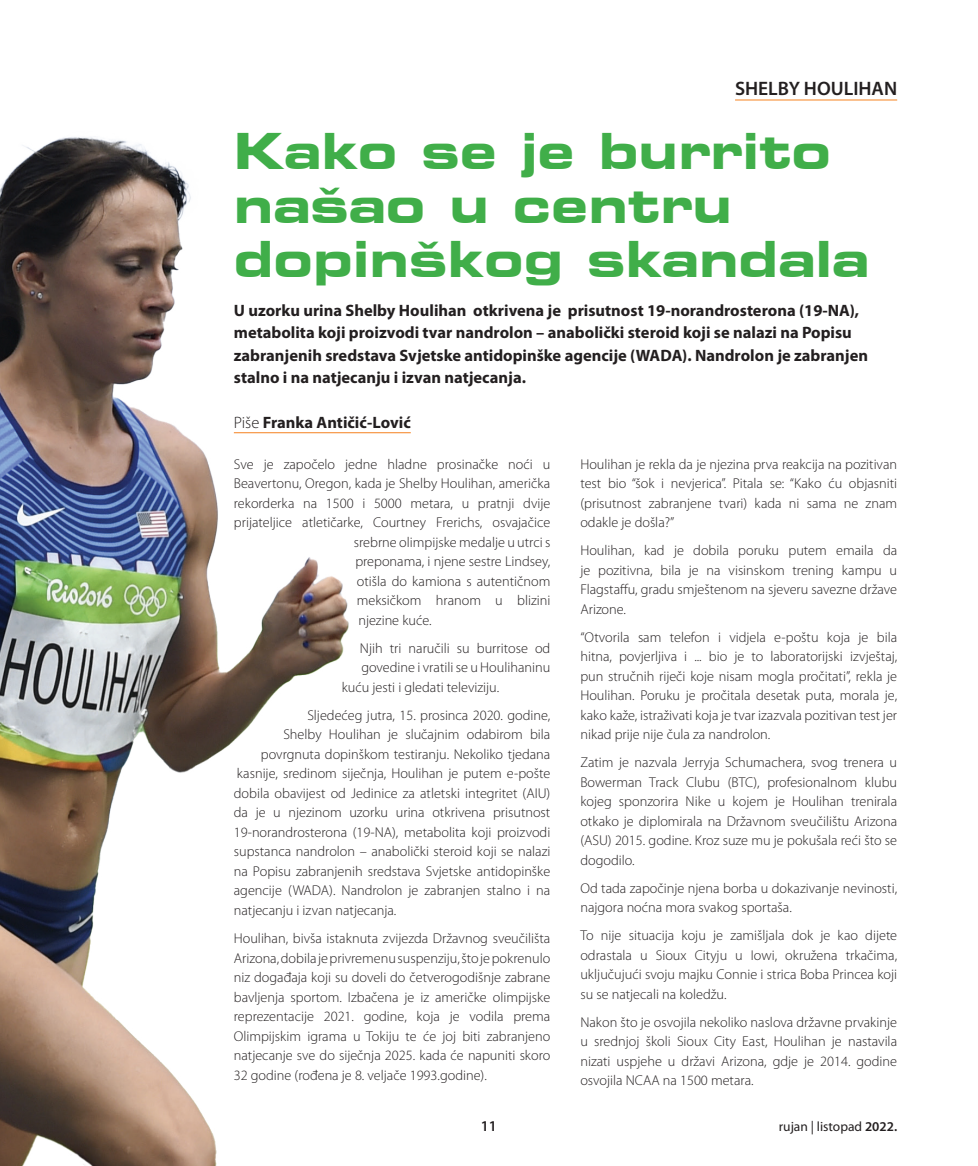
<style>
.page{position:relative;width:978px;height:1166px;background:#fff}
.page>*{position:absolute;margin:0;border:0;box-sizing:border-box;transform-origin:0 0}
.t1{font:700 expanded 49.05px/53.6px "Square 721 BT";color:#40ae49}
.t2{font:600 19.5px "Myriad Pro";color:#231f20}
.t3{font:700 16.5px/22.5px "Myriad Pro";color:#231f20}
.t4{font:600 15px "Myriad Pro";color:#231f20}
.t5{font:300 14.25px/19.5px "Myriad Pro";color:#231f20;text-align:justify}
.t6{font:13.5px "Myriad Pro";color:#231f20}
.s1{font-weight:300}
.s2{font-weight:600}
</style>
<div class="page">
<hr style="left:735px;top:100px;width:162px;height:1px;background:#f58220">
<img style="left:0;top:137px;width:407px;height:1028px">
<hr style="left:234px;top:432px;width:177px;height:1px;background:#f58220">
<h2 class="t2" style="left:735px;top:78px;width:164px">SHELBY HOULIHAN</h2>
<h1 class="t1" style="left:234px;top:125px;width:637px">Kako se je burrito našao u centru dopinškog skandala</h1>
<p class="t3" style="left:234px;top:299px;width:636px">U uzorku urina Shelby Houlihan otkrivena je prisutnost 19-norandrosterona (19-NA), metabolita koji proizvodi tvar nandrolon – anabolički steroid koji se nalazi na Popisu zabranjenih sredstava Svjetske antidopinške agencije (WADA). Nandrolon je zabranjen stalno i na natjecanju i izvan natjecanja.</p>
<p class="t3" style="left:234px;top:411px;width:178px"><span class="s1">Piše</span> Franka Antičić-Lović</p>
<p class="t5" style="left:234px;top:454px;width:318px">Sve je započelo jedne hladne prosinačke noći u</p>
<p class="t5" style="left:234px;top:474px;width:318px">Beavertonu, Oregon, kada je Shelby Houlihan, američka</p>
<p class="t5" style="left:234px;top:493px;width:318px">rekorderka na 1500 i 5000 metara, u pratnji dvije</p>
<p class="t5" style="left:234px;top:513px;width:318px">prijateljice atletičarke, Courtney Frerichs, osvajačice</p>
<p class="t5" style="left:354px;top:532px;width:198px">srebrne olimpijske medalje u utrci s</p>
<p class="t5" style="left:355px;top:552px;width:196px">preponama, i njene sestre Lindsey,</p>
<p class="t5" style="left:357px;top:571px;width:195px">otišla do kamiona s autentičnom</p>
<p class="t5" style="left:357px;top:591px;width:195px">meksičkom hranom u blizini</p>
<p class="t5" style="left:358px;top:610px;width:75px">njezine kuće.</p>
<p class="t5" style="left:360px;top:638px;width:192px">Njih tri naručili su burritose od</p>
<p class="t5" style="left:361px;top:658px;width:191px">govedine i vratili se u Houlihaninu</p>
<p class="t5" style="left:342px;top:677px;width:159px">kuću jesti i gledati televiziju.</p>
<p class="t5" style="left:307px;top:705px;width:244px">Sljedećeg jutra, 15. prosinca 2020. godine,</p>
<p class="t5" style="left:283px;top:725px;width:268px">Shelby Houlihan je slučajnim odabirom bila</p>
<p class="t5" style="left:261px;top:744px;width:291px">povrgnuta dopinškom testiranju. Nekoliko tjedana</p>
<p class="t5" style="left:237px;top:764px;width:315px">kasnije, sredinom siječnja, Houlihan je putem e-pošte</p>
<p class="t5" style="left:234px;top:783px;width:318px">dobila obavijest od Jedinice za atletski integritet (AIU)</p>
<p class="t5" style="left:234px;top:802px;width:318px">da je u njezinom uzorku urina otkrivena prisutnost</p>
<p class="t5" style="left:234px;top:822px;width:318px">19-norandrosterona (19-NA), metabolita koji proizvodi</p>
<p class="t5" style="left:234px;top:841px;width:318px">supstanca nandrolon – anabolički steroid koji se nalazi</p>
<p class="t5" style="left:234px;top:861px;width:318px">na Popisu zabranjenih sredstava Svjetske antidopinške</p>
<p class="t5" style="left:234px;top:880px;width:318px">agencije (WADA). Nandrolon je zabranjen stalno i na</p>
<p class="t5" style="left:234px;top:900px;width:164px">natjecanju i izvan natjecanja.</p>
<p class="t5" style="left:234px;top:928px;width:318px">Houlihan, bivša istaknuta zvijezda Državnog sveučilišta Arizona, dobila je privremenu suspenziju, što je pokrenulo niz događaja koji su doveli do četverogodišnje zabrane bavljenja sportom. Izbačena je iz američke olimpijske reprezentacije 2021. godine, koja je vodila prema Olimpijskim igrama u Tokiju te će joj biti zabranjeno natjecanje sve do siječnja 2025. kada će napuniti skoro 32 godine (rođena je 8. veljače 1993.godine).</p>
<p class="t5" style="left:580px;top:454px;width:318px">Houlihan je rekla da je njezina prva reakcija na pozitivan test bio “šok i nevjerica”. Pitala se: “Kako ću objasniti (prisutnost zabranjene tvari) kada ni sama ne znam odakle je došla?”</p>
<p class="t5" style="left:580px;top:540px;width:318px">Houlihan, kad je dobila poruku putem emaila da je pozitivna, bila je na visinskom trening kampu u Flagstaffu, gradu smještenom na sjeveru savezne države Arizone.</p>
<p class="t5" style="left:580px;top:627px;width:318px">“Otvorila sam telefon i vidjela e-poštu koja je bila hitna, povjerljiva i ... bio je to laboratorijski izvještaj, pun stručnih riječi koje nisam mogla pročitati”, rekla je Houlihan. Poruku je pročitala desetak puta, morala je, kako kaže, istraživati koja je tvar izazvala pozitivan test jer nikad prije nije čula za nandrolon.</p>
<p class="t5" style="left:580px;top:752px;width:318px">Zatim je nazvala Jerryja Schumachera, svog trenera u Bowerman Track Clubu (BTC), profesionalnom klubu kojeg sponzorira Nike u kojem je Houlihan trenirala otkako je diplomirala na Državnom sveučilištu Arizona (ASU) 2015. godine. Kroz suze mu je pokušala reći što se dogodilo.</p>
<p class="t5" style="left:580px;top:878px;width:318px">Od tada započinje njena borba u dokazivanje nevinosti, najgora noćna mora svakog sportaša.</p>
<p class="t5" style="left:580px;top:925px;width:318px">To nije situacija koju je zamišljala dok je kao dijete odrastala u Sioux Cityju u Iowi, okružena trkačima, uključujući svoju majku Connie i strica Boba Princea koji su se natjecali na koledžu.</p>
<p class="t5" style="left:580px;top:1012px;width:318px">Nakon što je osvojila nekoliko naslova državne prvakinje u srednjoj školi Sioux City East, Houlihan je nastavila nizati uspjehe u državi Arizona, gdje je 2014. godine osvojila NCAA na 1500 metara.</p>
<p class="t4" style="left:481px;top:1117px;width:18px">11</p>
<p class="t6" style="left:779px;top:1118px;width:120px">rujan | listopad <span class="s2">2022.</span></p>
</div>
